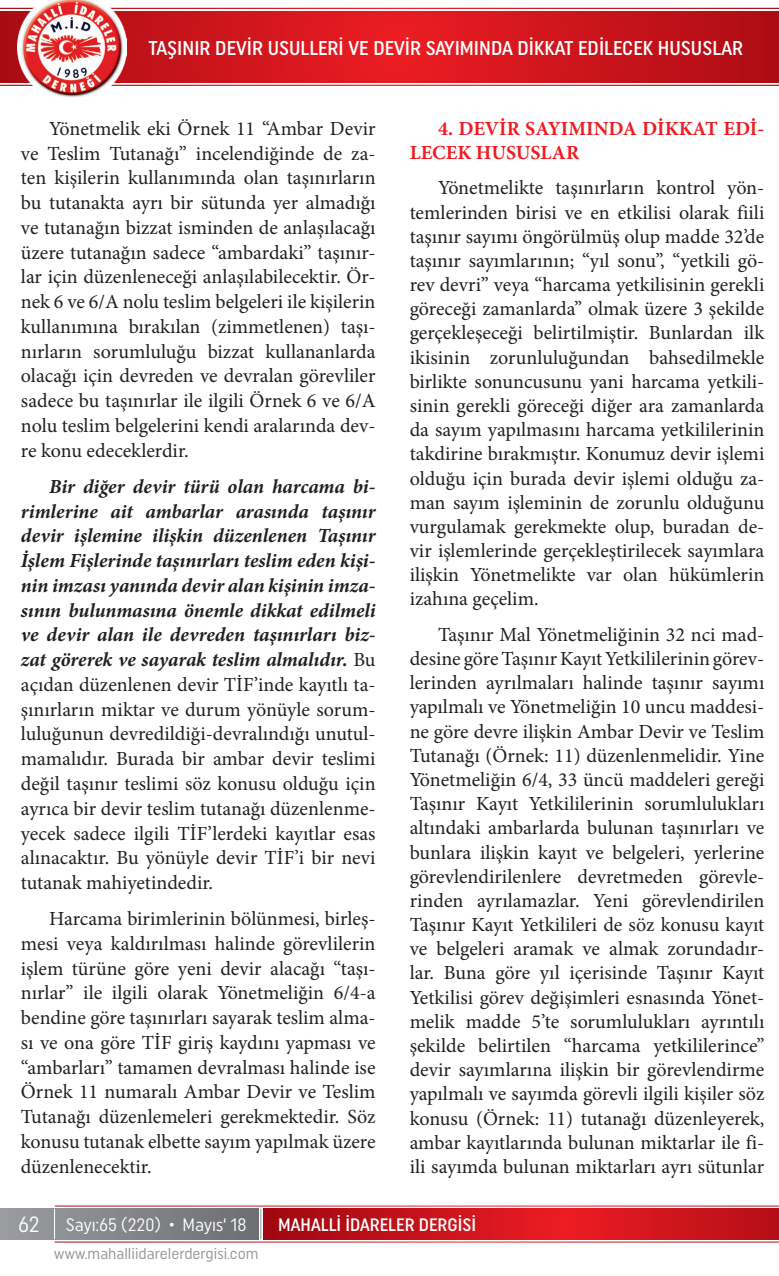
<style>
.page{position:relative;width:779px;height:1276px;background:#fff}
.page>*{position:absolute;margin:0;border:0;box-sizing:border-box;transform-origin:0 0}
.t1{font:20px/24.8px "Minion Pro";color:#231f20;text-align:justify}
.t2{font:500 20px "Uniform Condensed";color:#fff}
.t3{font:700 20px/24.2px "Minion Pro";color:#ee1d23}
.t4{font:18px "Uniform Condensed";color:#fff}
.t5{font:500 18px "Uniform Condensed";color:#fff}
.t6{font:15.8px "Uniform Condensed";color:#939598}
.s1{font-weight:700;font-style:italic}
.s2{font-size:22px}
</style>
<div class="page">
<svg style="left:0;top:11px;width:778px;height:71px;background:#ce141c"></svg>
<img style="left:17px;top:0;width:109px;height:97px">
<div style="left:0;top:1209px;width:258px;height:30px;background:linear-gradient(to right,#9a9c9f,#6d6f72)"></div>
<svg style="left:263px;top:1209px;width:515px;height:30px;background:#c9131b"></svg>
<hr style="left:260px;top:1209px;width:1px;height:30px;background:#939598">
<hr style="left:54px;top:1209px;width:1px;height:30px;background:#fff">
<p class="t2" style="left:148px;top:36px;width:596px">TAŞINIR DEVİR USULLERİ VE DEVİR SAYIMINDA DİKKAT EDİLECEK HUSUSLAR</p>
<p class="t1" style="left:21px;top:116px;width:356px;text-indent:28px">Yönetmelik eki Örnek 11 “Ambar Devir ve Teslim Tutanağı” incelendiğinde de za&shy;ten kişilerin kullanımında olan taşınırların bu tutanakta ayrı bir sütunda yer almadığı ve tutanağın bizzat isminden de anlaşılacağı üzere tutanağın sadece “ambardaki” taşınır&shy;lar için düzenleneceği anlaşılabilecektir. Ör&shy;nek 6 ve 6/A nolu teslim belgeleri ile kişilerin kullanımına bırakılan (zimmetlenen) taşı&shy;nırların sorumluluğu bizzat kullananlarda olacağı için devreden ve devralan görevliler sadece bu taşınırlar ile ilgili Örnek 6 ve 6/A nolu teslim belgelerini kendi aralarında dev&shy;re konu edeceklerdir.</p>
<p class="t1" style="left:21px;top:474px;width:356px;text-indent:28px"><span class="s1">Bir diğer devir türü olan harcama bi&shy;rimlerine ait ambarlar arasında taşınır devir işlemine ilişkin düzenlenen Taşınır İşlem Fişlerinde taşınırları teslim eden kişi&shy;nin imzası yanında devir alan kişinin imza&shy;sının bulunmasına önemle dikkat edilmeli ve devir alan ile devreden taşınırları biz&shy;zat görerek ve sayarak teslim almalıdır.</span> Bu açıdan düzenlenen devir TİF’inde kayıtlı ta&shy;şınırların miktar ve durum yönüyle sorum&shy;luluğunun devredildiği-devralındığı unutul&shy;mamalıdır. Burada bir ambar devir teslimi değil taşınır teslimi söz konusu olduğu için ayrıca bir devir teslim tutanağı düzenlenme&shy;yecek sadece ilgili TİF’lerdeki kayıtlar esas alınacaktır. Bu yönüyle devir TİF’i bir nevi tutanak mahiyetindedir.</p>
<p class="t1" style="left:21px;top:906px;width:356px;text-indent:28px">Harcama birimlerinin bölünmesi, birleş&shy;mesi veya kaldırılması halinde görevlilerin işlem türüne göre yeni devir alacağı “taşı&shy;nırlar” ile ilgili olarak Yönetmeliğin 6/4-a bendine göre taşınırları sayarak teslim alma&shy;sı ve ona göre TİF giriş kaydını yapması ve “ambarları” tamamen devralması halinde ise Örnek 11 numaralı Ambar Devir ve Teslim Tutanağı düzenlemeleri gerekmektedir. Söz konusu tutanak elbette sayım yapılmak üzere düzenlenecektir.</p>
<p class="t3" style="left:409px;top:116px;width:356px;text-indent:28px">4. DEVİR SAYIMINDA DİKKAT EDİ-<br>LECEK HUSUSLAR</p>
<p class="t1" style="left:409px;top:176px;width:356px;line-height:24.2px;text-indent:28px">Yönetmelikte taşınırların kontrol yön&shy;temlerinden birisi ve en etkilisi olarak fiili taşınır sayımı öngörülmüş olup madde 32’de taşınır sayımlarının; “yıl sonu”, “yetkili gö&shy;rev devri” veya “harcama yetkilisinin gerekli göreceği zamanlarda” olmak üzere 3 şekilde gerçekleşeceği belirtilmiştir. Bunlardan ilk ikisinin zorunluluğundan bahsedilmekle birlikte sonuncusunu yani harcama yetkili&shy;sinin gerekli göreceği diğer ara zamanlarda da sayım yapılmasını harcama yetkililerinin takdirine bırakmıştır. Konumuz devir işlemi olduğu için burada devir işlemi olduğu za&shy;man sayım işleminin de zorunlu olduğunu vurgulamak gerekmekte olup, buradan de&shy;vir işlemlerinde gerçekleştirilecek sayımlara ilişkin Yönetmelikte var olan hükümlerin izahına geçelim.</p>
<p class="t1" style="left:409px;top:623px;width:356px;line-height:24.2px;text-indent:28px">Taşınır Mal Yönetmeliğinin 32 nci mad&shy;desine göre Taşınır Kayıt Yetkililerinin görev&shy;lerinden ayrılmaları halinde taşınır sayımı yapılmalı ve Yönetmeliğin 10 uncu maddesi&shy;ne göre devre ilişkin Ambar Devir ve Teslim Tutanağı (Örnek: 11) düzenlenmelidir. Yine Yönetmeliğin 6/4, 33 üncü maddeleri gereği Taşınır Kayıt Yetkililerinin sorumlulukları altındaki ambarlarda bulunan taşınırları ve bunlara ilişkin kayıt ve belgeleri, yerlerine görevlendirilenlere devretmeden görevle&shy;rinden ayrılamazlar. Yeni görevlendirilen Taşınır Kayıt Yetkilileri de söz konusu kayıt ve belgeleri aramak ve almak zorundadır&shy;lar. Buna göre yıl içerisinde Taşınır Kayıt Yetkilisi görev değişimleri esnasında Yönet&shy;melik madde 5’te sorumlulukları ayrıntılı şekilde belirtilen “harcama yetkililerince” devir sayımlarına ilişkin bir görevlendirme yapılmalı ve sayımda görevli ilgili kişiler söz konusu (Örnek: 11) tutanağı düzenleyerek, ambar kayıtlarında bulunan miktarlar ile fi&shy;ili sayımda bulunan miktarları ayrı sütunlar</p>
<p class="t4" style="left:18px;top:1214px;width:230px"><span class="s2">62</span> Sayı:65 (220) • Mayıs‘ 18</p>
<p class="t6" style="left:54px;top:1244px;width:206px">www.mahalliidarelerdergisi.com</p>
<p class="t5" style="left:278px;top:1214px;width:199px">MAHALLİ İDARELER DERGİSİ</p>
</div>
